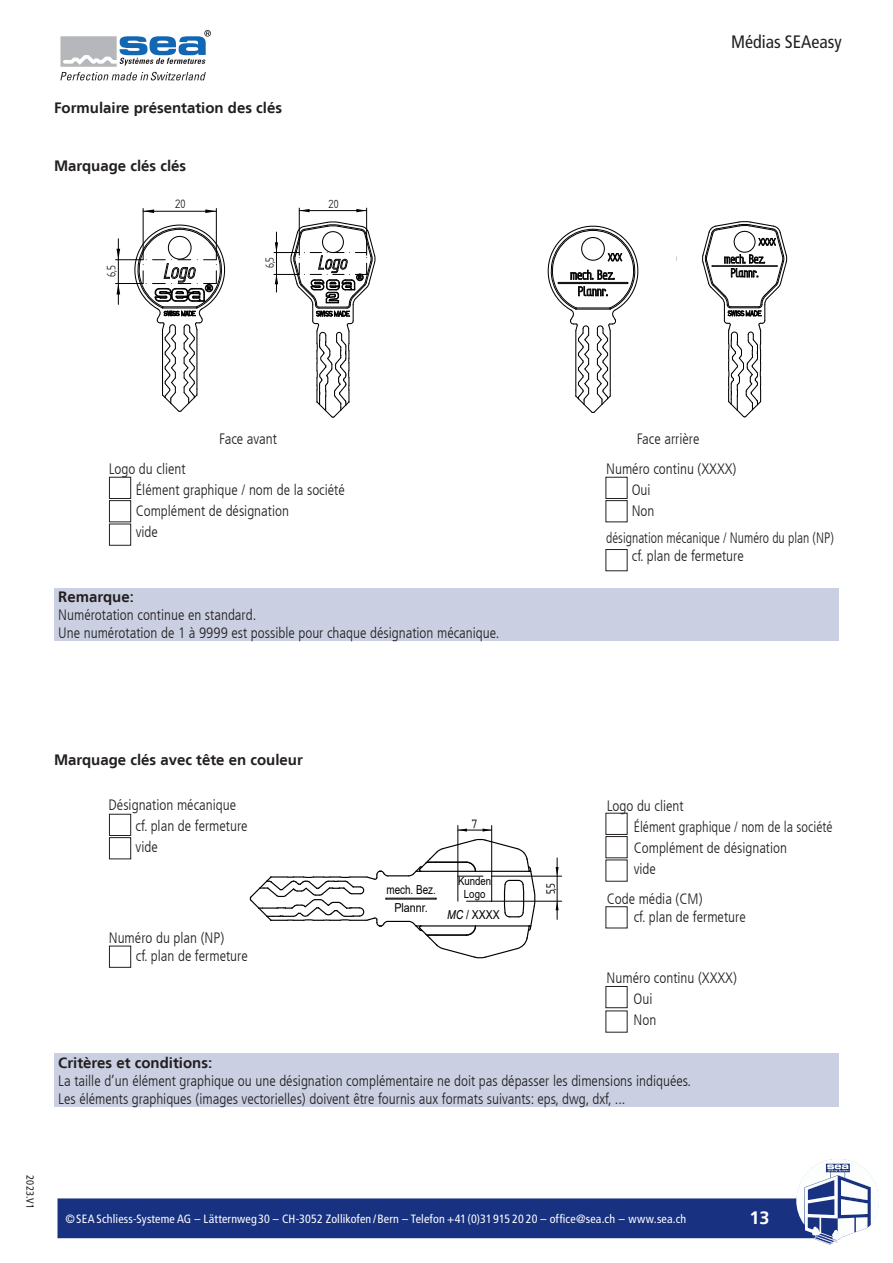
<style>
.page{position:relative;width:893px;height:1263px;background:#fff}
.page>*{position:absolute;margin:0;border:0;box-sizing:border-box;transform-origin:0 0}
.t1{font:condensed 18px "Frutiger LT";color:#231f20}
.t2{font:700 18px "Frutiger LT";color:#fff}
.t3{font:300 condensed 15px/21px "Frutiger LT";color:#231f20}
.t4{font:700 15px "Frutiger LT";color:#231f20}
.t5{font:300 condensed 15px/18px "Frutiger LT";color:#231f20;scale:.9 1}
.t6{font:13.8px "Solid Edge ISO";color:#000001}
.t7{font:13.35px "Solid Edge ISO";color:#000001}
.t8{font:13.35px "Solid Edge ISO Bold";color:#000001}
.t9{font:12.45px "Arial";color:#000001;scale:.8 1}
.t10{font:12.45px "Arial";color:#000001;scale:.87 1}
.t11{font:12.45px "Arial";color:#000001;scale:.84 1}
.t12{font:condensed 12px "Frutiger LT";letter-spacing:.015em;color:#fff}
.t13{font:11.25px/13.5px "Arial";color:#000001;text-align:center;scale:.86 1}
.t14{font:condensed 10.5px "Frutiger LT";letter-spacing:.015em;color:#231f20}
.s1{font-style:italic}
</style>
<div class="page">
<div style="left:58px;top:1198px;width:783px;height:40px;background:#183181;border:2px solid #183181"></div>
<svg style="left:797px;top:1159px;width:82px;height:85px"></svg>
<svg style="left:205px;top:209px;width:11px;height:4px"></svg>
<svg style="left:144px;top:209px;width:10px;height:4px"></svg>
<hr style="left:216px;top:208px;width:1px;height:52px;background:#000001">
<hr style="left:143px;top:208px;width:1px;height:52px;background:#000001">
<hr style="left:143px;top:211px;width:73px;height:1px;background:#000001">
<svg style="left:116px;top:219px;width:110px;height:193px"></svg>
<hr style="left:118px;top:239px;width:1px;height:65px;background:#000001">
<svg style="left:547px;top:225px;width:92px;height:188px"></svg>
<svg style="left:356px;top:209px;width:10px;height:3px"></svg>
<svg style="left:300px;top:209px;width:10px;height:3px"></svg>
<hr style="left:366px;top:208px;width:1px;height:47px;background:#000001">
<hr style="left:299px;top:208px;width:1px;height:47px;background:#000001">
<hr style="left:299px;top:210px;width:68px;height:1px;background:#000001">
<svg style="left:274px;top:221px;width:102px;height:197px"></svg>
<hr style="left:276px;top:232px;width:1px;height:60px;background:#000001">
<svg style="left:702px;top:221px;width:85px;height:197px"></svg>
<svg style="left:249px;top:839px;width:287px;height:119px"></svg>
<hr style="left:458px;top:825px;width:1px;height:51px;background:#000001">
<hr style="left:491px;top:825px;width:1px;height:51px;background:#000001">
<hr style="left:458px;top:830px;width:34px;height:1px;background:#000001">
<svg style="left:556px;top:867px;width:3px;height:9px"></svg>
<hr style="left:492px;top:876px;width:70px;height:1px;background:#000001">
<hr style="left:492px;top:901px;width:70px;height:1px;background:#000001">
<hr style="left:557px;top:858px;width:1px;height:61px;background:#000001">
<div style="left:54px;top:1053px;width:785px;height:53px;background:#cad0e2"></div>
<div style="left:54px;top:588px;width:785px;height:53px;background:#cad0e2"></div>
<div style="left:109px;top:477px;width:22px;height:22px;border:1px solid #231f20"></div>
<div style="left:109px;top:500px;width:22px;height:22px;border:1px solid #231f20"></div>
<div style="left:109px;top:524px;width:22px;height:22px;border:1px solid #231f20"></div>
<div style="left:605px;top:477px;width:22px;height:22px;border:1px solid #231f20"></div>
<div style="left:109px;top:814px;width:22px;height:22px;border:1px solid #231f20"></div>
<div style="left:109px;top:837px;width:22px;height:22px;border:1px solid #231f20"></div>
<div style="left:109px;top:946px;width:22px;height:22px;border:1px solid #231f20"></div>
<div style="left:605px;top:986px;width:22px;height:22px;border:1px solid #231f20"></div>
<svg style="left:60px;top:30px;width:151px;height:50px"></svg>
<p class="t4" style="left:54px;top:99px;width:230px">Formulaire présentation des clés</p>
<p class="t4" style="left:54px;top:156px;width:134px">Marquage clés clés</p>
<p class="t6" style="left:104px;top:277px;width:13px;rotate:-90deg">6,5</p>
<p class="t6" style="left:175px;top:197px;width:12px">20</p>
<p class="t7" style="left:263px;top:268px;width:13px;rotate:-90deg">6,5</p>
<p class="t7" style="left:329px;top:197px;width:12px">20</p>
<p class="t1" style="left:731px;top:31px;width:112px">Médias SEAeasy</p>
<p class="t3" style="left:219px;top:429px;width:59px">Face avant</p>
<p class="t3" style="left:637px;top:429px;width:64px">Face arrière</p>
<p class="t3" style="left:136px;top:459px;width:211px;text-indent:-27px">Logo du client<br>Élément graphique / nom de la société<br>Complément de désignation<br>vide</p>
<p class="t4" style="left:58px;top:588px;width:77px">Remarque:</p>
<p class="t3" style="left:58px;top:606px;width:442px;line-height:18px">Numérotation continue en standard.<br>Une numérotation de 1 à 9999 est possible pour chaque désignation mécanique.</p>
<p class="t3" style="left:632px;top:459px;width:106px;text-indent:-26px">Numéro continu (XXXX)<br>Oui<br>Non</p>
<p class="t5" style="left:632px;top:529px;width:226px;text-indent:-26px">désignation mécanique / Numéro du plan (NP) cf. plan de fermeture</p>
<p class="t4" style="left:54px;top:750px;width:250px">Marquage clés avec tête en couleur</p>
<p class="t3" style="left:136px;top:795px;width:113px;text-indent:-27px">Désignation mécanique cf. plan de fermeture vide</p>
<p class="t3" style="left:136px;top:928px;width:113px;line-height:18px;text-indent:-27px">Numéro du plan (NP)<br>cf. plan de fermeture</p>
<p class="t8" style="left:472px;top:817px;width:7px">7</p>
<p class="t13" style="left:458px;top:874px;width:40px">Kunden<br>Logo</p>
<p class="t11" style="left:447px;top:906px;width:64px"><span class="s1">MC</span> / XXXX</p>
<p class="t9" style="left:386px;top:881px;width:63px">mech. Bez.</p>
<p class="t8" style="left:544px;top:894px;width:12px;rotate:-90deg">5,5</p>
<p class="t10" style="left:394px;top:899px;width:40px">Plannr.</p>
<p class="t3" style="left:634px;top:795px;width:200px;text-indent:-27px">Logo du client<br>Élément graphique / nom de la société<br>Complément de désignation<br>vide</p>
<p class="t3" style="left:634px;top:890px;width:113px;line-height:18px;text-indent:-27px">Code média (CM)<br>cf. plan de fermeture</p>
<p class="t3" style="left:634px;top:967px;width:105px;text-indent:-27px">Numéro continu (XXXX)<br>Oui<br>Non</p>
<p class="t4" style="left:58px;top:1054px;width:155px">Critères et conditions:</p>
<p class="t3" style="left:58px;top:1072px;width:634px;line-height:18px">La taille d’un élément graphique ou une désignation complémentaire ne doit pas dépasser les dimensions indiquées.<br>Les éléments graphiques (images vectorielles) doivent être fournis aux formats suivants: eps, dwg, dxf, ...</p>
<p class="t14" style="left:36px;top:1175px;width:35px;rotate:90deg">2023.V1</p>
<p class="t12" style="left:65px;top:1212px;width:622px">©SEA Schliess-Systeme AG – Lätternweg30 – CH-305-2 Zollikofen /Bern – Telefon +41(0)31915 20 20 – office@sea.ch – www.sea.ch</p>
<p class="t2" style="left:749px;top:1207px;width:22px">13</p>
</div>
